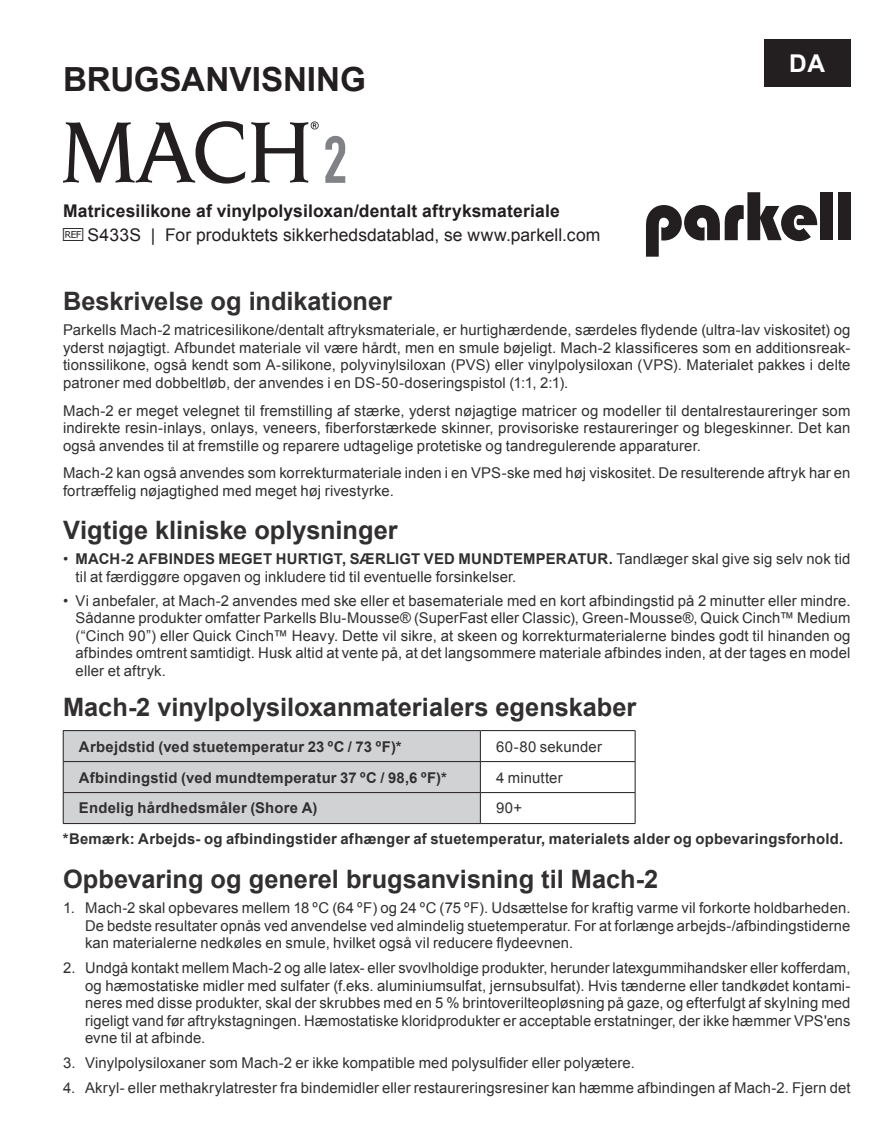
<style>
.page{position:relative;width:882px;height:1134px;background:#fff}
.page>*{position:absolute;margin:0;border:0;box-sizing:border-box;transform-origin:0 0}
.t1{font:700 33.25px "Arial";letter-spacing:-.005em;color:#231f20}
.t2{font:700 25.38px "Arial";color:#312f30}
.t3{font:700 24.5px "Arial";color:#fff}
.t4{font:700 17.5px/23.6px "Arial";letter-spacing:.01em;color:#231f20}
.t5{font:14.88px/17.5px "Arial";letter-spacing:.01em;color:#312f30;text-align:justify}
.t6{font:700 14.88px "Arial";letter-spacing:.015em;color:#312f30}
.s1{font-family:"MDD ISO 15223 1";font-weight:400}
.s2{font-weight:400}
.s3{font-weight:700}
</style>
<div class="page">
<svg style="left:64px;top:731px;width:571px;height:92px"></svg>
<hr style="left:63px;top:730px;width:417px;height:1px;background:#231f20">
<hr style="left:63px;top:731px;width:1px;height:30px;background:#231f20">
<hr style="left:480px;top:730px;width:155px;height:1px;background:#231f20">
<hr style="left:480px;top:731px;width:1px;height:30px;background:#231f20">
<hr style="left:635px;top:731px;width:1px;height:30px;background:#231f20">
<hr style="left:63px;top:761px;width:417px;height:1px;background:#231f20">
<hr style="left:63px;top:762px;width:1px;height:30px;background:#231f20">
<hr style="left:480px;top:761px;width:155px;height:1px;background:#231f20">
<hr style="left:480px;top:762px;width:1px;height:30px;background:#231f20">
<hr style="left:635px;top:762px;width:1px;height:30px;background:#231f20">
<hr style="left:63px;top:792px;width:417px;height:1px;background:#231f20">
<hr style="left:63px;top:793px;width:1px;height:30px;background:#231f20">
<hr style="left:480px;top:792px;width:155px;height:1px;background:#231f20">
<hr style="left:480px;top:793px;width:1px;height:30px;background:#231f20">
<hr style="left:635px;top:793px;width:1px;height:30px;background:#231f20">
<hr style="left:63px;top:823px;width:417px;height:1px;background:#231f20">
<hr style="left:480px;top:823px;width:155px;height:1px;background:#231f20">
<svg style="left:325px;top:136px;width:20px;height:47px"></svg>
<svg style="left:63px;top:121px;width:256px;height:63px"></svg>
<svg style="left:646px;top:192px;width:171px;height:65px"></svg>
<div style="left:820px;top:192px;width:13px;height:48px;background:#231f20"></div>
<div style="left:838px;top:192px;width:12px;height:48px;background:#231f20"></div>
<div style="left:764px;top:39px;width:86px;height:48px;background:#231f20"></div>
<h1 class="t1" style="left:63px;top:57px;width:304px">BRUGSANVISNING</h1>
<p class="t4" style="left:63px;top:200px;width:539px">Matricesilikone af vinylpolysiloxan/dentalt aftryksmateriale <span class="s1">h</span><span class="s2">S433S | For produktets sikkerhedsdatablad, se www.parkell.com</span></p>
<h3 class="t3" style="left:789px;top:47px;width:37px">DA</h3>
<h2 class="t2" style="left:63px;top:284px;width:331px">Beskrivelse og indikationer</h2>
<p class="t5" style="left:63px;top:322px;width:789px">Parkells Mach-2 matricesilikone/dentalt aftryksmateriale, er hurtighærdende, særdeles flydende (ultra-lav viskositet) og yderst nøjagtigt. Afbundet materiale vil være hårdt, men en smule bøjeligt. Mach-2 klassificeres som en additionsreak&shy;tionssilikone, også kendt som A-silikone, polyvinylsiloxan (PVS) eller vinylpolysiloxan (VPS). Materialet pakkes i delte patroner med dobbeltløb, der anvendes i en DS-50-doseringspistol (1:1, 2:1).</p>
<p class="t5" style="left:63px;top:402px;width:789px">Mach-2 er meget velegnet til fremstilling af stærke, yderst nøjagtige matricer og modeller til dentalrestaureringer som indirekte resin-inlays, onlays, veneers, fiberforstærkede skinner, provisoriske restaureringer og blegeskinner. Det kan også anvendes til at fremstille og reparere udtagelige protetiske og tandregulerende apparaturer.</p>
<p class="t5" style="left:63px;top:464px;width:789px">Mach-2 kan også anvendes som korrekturmateriale inden i en VPS-ske med høj viskositet. De resulterende aftryk har en fortræffelig nøjagtighed med meget høj rivestyrke.</p>
<h2 class="t2" style="left:63px;top:513px;width:336px">Vigtige kliniske oplysninger</h2>
<p class="t5" style="left:76px;top:551px;width:776px;text-indent:-13px">• <span class="s3">MACH-2 AFBINDES MEGET HURTIGT, SÆRLIGT VED MUNDTEMPERATUR.</span> Tandlæger skal give sig selv nok tid til at færdiggøre opgaven og inkludere tid til eventuelle forsinkelser.</p>
<p class="t5" style="left:76px;top:592px;width:776px;text-indent:-13px">• Vi anbefaler, at Mach-2 anvendes med ske eller et basemateriale med en kort afbindingstid på 2 minutter eller mindre.<br>Sådanne produkter omfatter Parkells Blu-Mousse® (SuperFast eller Classic), Green-Mousse®, Quick Cinch™ Medium (“Cinch 90”) eller Quick Cinch™ Heavy. Dette vil sikre, at skeen og korrekturmaterialerne bindes godt til hinanden og afbindes omtrent samtidigt. Husk altid at vente på, at det langsommere materiale afbindes inden, at der tages en model eller et aftryk.</p>
<h2 class="t2" style="left:63px;top:690px;width:575px">Mach-2 vinylpolysiloxanmaterialers egenskaber</h2>
<p class="t6" style="left:79px;top:736px;width:324px">Arbejdstid (ved stuetemperatur 23 ºC / 73 ºF)*</p>
<p class="t5" style="left:496px;top:738px;width:107px">60-80 sekunder</p>
<p class="t6" style="left:79px;top:767px;width:370px">Afbindingstid (ved mundtemperatur 37 ºC / 98,6 ºF)*</p>
<p class="t5" style="left:496px;top:769px;width:68px">4 minutter</p>
<p class="t6" style="left:79px;top:798px;width:240px">Endelig hårdhedsmåler (Shore A)</p>
<p class="t5" style="left:496px;top:800px;width:27px">90+</p>
<p class="t6" style="left:63px;top:829px;width:782px">*Bemærk: Arbejds- og afbindingstider afhænger af stuetemperatur, materialets alder og opbevaringsforhold.</p>
<h2 class="t2" style="left:63px;top:862px;width:597px">Opbevaring og generel brugsanvisning til Mach-2</h2>
<p class="t5" style="left:85px;top:899px;width:767px;text-indent:-22px">1. Mach-2 skal opbevares mellem 18 ºC (64 ºF) og 24 ºC (75 ºF). Udsættelse for kraftig varme vil forkorte holdbarheden.<br>De bedste resultater opnås ved anvendelse ved almindelig stuetemperatur. For at forlænge arbejds-/afbindingstiderne kan materialerne nedkøles en smule, hvilket også vil reducere flydeevnen.</p>
<p class="t5" style="left:85px;top:960px;width:767px;text-indent:-22px">2. Undgå kontakt mellem Mach-2 og alle latex- eller svovlholdige produkter, herunder latexgummihandsker eller kofferdam, og hæmostatiske midler med sulfater (f.eks. aluminiumsulfat, jernsubsulfat). Hvis tænderne eller tandkødet kontami&shy;neres med disse produkter, skal der skrubbes med en 5 % brintoverilteopløsning på gaze, og efterfulgt af skylning med rigeligt vand før aftrykstagningen. Hæmostatiske kloridprodukter er acceptable erstatninger, der ikke hæmmer VPS'ens evne til at afbinde.</p>
<p class="t5" style="left:63px;top:1055px;width:573px">3. Vinylpolysiloxaner som Mach-2 er ikke kompatible med polysulfider eller polyætere.</p>
<p class="t5" style="left:63px;top:1080px;width:789px">4. Akryl- eller methakrylatrester fra bindemidler eller restaureringsresiner kan hæmme afbindingen af Mach-2. Fjern det</p>
</div>
